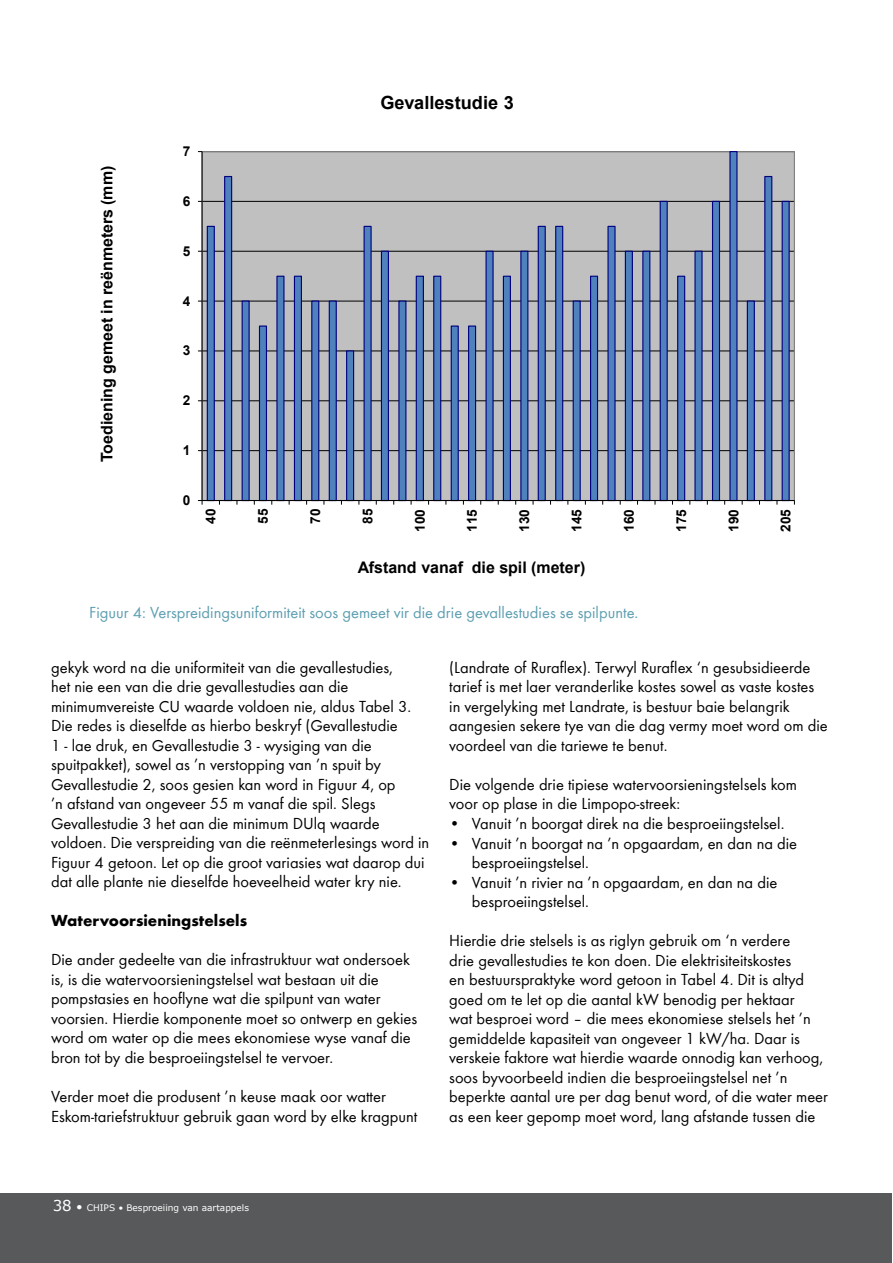
<style>
.page{position:relative;width:893px;height:1263px;background:#fff}
.page>*{position:absolute;margin:0;border:0;box-sizing:border-box;transform-origin:0 0}
.t1{font:700 18.15px "Arial";color:#000}
.t2{font:16.5px/19.5px "Bright";color:#000}
.t3{font:16.5px "Bright";color:#5d9eb1}
.t4{font:700 16.5px "Bright";color:#000}
.t5{font:700 16.05px "Arial";color:#000}
.t6{font:700 13.65px "Arial";letter-spacing:.005em;color:#000}
.t7{font:9px "MS Reference Sans Serif";color:#fff}
.s1{font-size:15px}
.s2{font-size:12px}
</style>
<div class="page">
<div style="left:0;top:1193px;width:892px;height:70px;background:#58595b"></div>
<svg style="left:197px;top:151px;width:598px;height:354px;background:#95a0b9"></svg>
<p class="t5" style="left:96px;top:462px;width:298px;rotate:-90deg">Toediening gemeet in reënmeters (mm)</p>
<p class="t6" style="left:183px;top:142px;width:9px">7</p>
<p class="t6" style="left:183px;top:191px;width:9px">6</p>
<p class="t1" style="left:380px;top:90px;width:135px">Gevallestudie 3</p>
<p class="t6" style="left:183px;top:241px;width:9px">5</p>
<p class="t6" style="left:183px;top:291px;width:9px">4</p>
<p class="t6" style="left:183px;top:341px;width:9px">3</p>
<p class="t6" style="left:183px;top:391px;width:9px">2</p>
<p class="t6" style="left:183px;top:441px;width:9px">1</p>
<p class="t6" style="left:183px;top:491px;width:9px">0</p>
<p class="t6" style="left:201px;top:524px;width:17px;rotate:-90deg">40</p>
<p class="t6" style="left:253px;top:524px;width:17px;rotate:-90deg">55</p>
<p class="t6" style="left:306px;top:524px;width:17px;rotate:-90deg">70</p>
<p class="t6" style="left:358px;top:524px;width:17px;rotate:-90deg">85</p>
<p class="t6" style="left:410px;top:532px;width:24px;rotate:-90deg">100</p>
<p class="t6" style="left:463px;top:532px;width:24px;rotate:-90deg">115</p>
<p class="t6" style="left:515px;top:532px;width:24px;rotate:-90deg">130</p>
<p class="t6" style="left:567px;top:532px;width:24px;rotate:-90deg">145</p>
<p class="t6" style="left:619px;top:532px;width:24px;rotate:-90deg">160</p>
<p class="t6" style="left:672px;top:532px;width:24px;rotate:-90deg">175</p>
<p class="t6" style="left:724px;top:532px;width:24px;rotate:-90deg">190</p>
<p class="t6" style="left:776px;top:532px;width:24px;rotate:-90deg">205</p>
<p class="t5" style="left:358px;top:556px;width:229px">Afstand vanaf die spil (meter)</p>
<p class="t3" style="left:89px;top:603px;width:551px">Figuur 4: Verspreidingsuniformiteit soos gemeet vir die drie gevallestudies se spilpunte.</p>
<p class="t2" style="left:51px;top:658px;width:380px">gekyk word na die uniformiteit van die gevallestudies,<br>het nie een van die drie gevallestudies aan die minimumvereiste CU waarde voldoen nie, aldus Tabel 3.<br>Die redes is dieselfde as hierbo beskryf (Gevallestudie<br>1 - lae druk, en Gevallestudie 3 - wysiging van die spuitpakket), sowel as ’n verstopping van ’n spuit by Gevallestudie 2, soos gesien kan word in Figuur 4, op<br>’n afstand van ongeveer 55 m vanaf die spil. Slegs Gevallestudie 3 het aan die minimum DUlq waarde voldoen. Die verspreiding van die reënmeterlesings word in Figuur 4 getoon. Let op die groot variasies wat daarop dui dat alle plante nie dieselfde hoeveelheid water kry nie.</p>
<p class="t4" style="left:51px;top:911px;width:198px">Watervoorsieningstelsels</p>
<p class="t2" style="left:51px;top:950px;width:368px">Die ander gedeelte van die infrastruktuur wat ondersoek is, is die watervoorsieningstelsel wat bestaan uit die pompstasies en hooflyne wat die spilpunt van water voorsien. Hierdie komponente moet so ontwerp en gekies word om water op die mees ekonomiese wyse vanaf die bron tot by die besproeiingstelsel te vervoer.</p>
<p class="t2" style="left:51px;top:1087px;width:368px">Verder moet die produsent ’n keuse maak oor watter<br>Eskom-tariefstruktuur gebruik gaan word by elke kragpunt</p>
<p class="t2" style="left:449px;top:658px;width:380px">(Landrate of Ruraflex). Terwyl Ruraflex ‘n gesubsidieerde tarief is met laer veranderlike kostes sowel as vaste kostes in vergelyking met Landrate, is bestuur baie belangrik aangesien sekere tye van die dag vermy moet word om die voordeel van die tariewe te benut.</p>
<p class="t2" style="left:449px;top:775px;width:349px">Die volgende drie tipiese watervoorsieningstelsels kom voor op plase in die Limpopo-streek:</p>
<p class="t2" style="left:449px;top:814px;width:337px">• Vanuit ’n boorgat direk na die besproeiingstelsel.</p>
<p class="t2" style="left:472px;top:833px;width:327px;text-indent:-23px">• Vanuit ’n boorgat na ’n opgaardam, en dan na die besproeiingstelsel.</p>
<p class="t2" style="left:472px;top:872px;width:307px;text-indent:-23px">• Vanuit ’n rivier na ’n opgaardam, en dan na die besproeiingstelsel.</p>
<p class="t2" style="left:449px;top:931px;width:380px">Hierdie drie stelsels is as riglyn gebruik om ‘n verdere<br>drie gevallestudies te kon doen. Die elektrisiteitskostes<br>en bestuurspraktyke word getoon in Tabel 4. Dit is altyd goed om te let op die aantal kW benodig per hektaar<br>wat besproei word – die mees ekonomiese stelsels het ’n gemiddelde kapasiteit van ongeveer 1 kW/ha. Daar is verskeie faktore wat hierdie waarde onnodig kan verhoog, soos byvoorbeeld indien die besproeiingstelsel net ’n beperkte aantal ure per dag benut word, of die water meer as een keer gepomp moet word, lang afstande tussen die</p>
<p class="t7" style="left:53px;top:1201px;width:198px"><span class="s1">38</span> <span class="s2">•</span> CHIPS • Besproeiing van aartappels</p>
</div>
